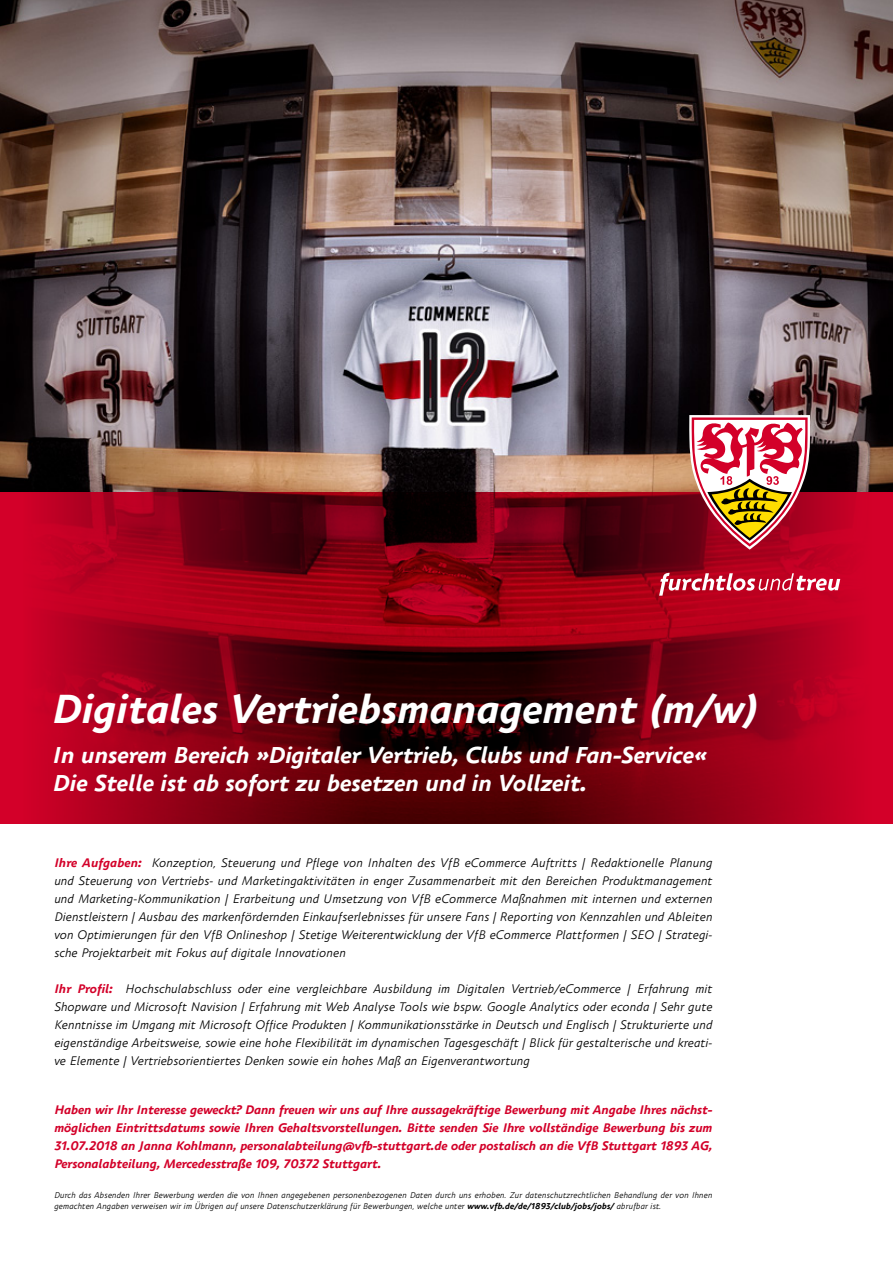
<style>
.page{position:relative;width:893px;height:1263px;background:#fff}
.page>*{position:absolute;margin:0;border:0;box-sizing:border-box;transform-origin:0 0}
.t1{font:italic 700 39.15px "Zion Train Pro";letter-spacing:-.01em;color:#fff}
.t2{font:italic 700 22.2px/28.8px "Zion Train Pro";letter-spacing:-.01em;color:#fff}
.t3{font:italic 300 12px/18px "Zion Train Pro";color:#000;text-align:justify}
.t4{font:italic 700 12px/18px "Zion Train Pro";letter-spacing:-.015em;color:#d30029;text-align:justify}
.t5{font:italic 300 8.25px/11.2px "Zion Train Pro";color:#000}
.s1{font-weight:700;color:#d30029}
.s2{font-weight:700}
</style>
<div class="page">
<img style="left:0;top:0;width:893px;height:492px">
<svg style="left:0;top:492px;width:409px;height:332px;background:#8b0016"></svg>
<svg style="left:409px;top:492px;width:484px;height:332px;background:#800013"></svg>
<svg style="left:689px;top:415px;width:121px;height:135px"></svg>
<svg style="left:659px;top:573px;width:181px;height:23px"></svg>
<h1 class="t1" style="left:51px;top:683px;width:708px">Digitales Vertriebsmanagement (m/w)</h1>
<h2 class="t2" style="left:52px;top:741px;width:656px">In unserem Bereich »Digitaler Vertrieb, Clubs und Fan-Service«<br>Die Stelle ist ab sofort zu besetzen und in Vollzeit.</h2>
<p class="t3" style="left:54px;top:853px;width:660px"><span class="s1">Ihre Aufgaben:</span> Konzeption, Steuerung und Pflege von Inhalten des VfB eCommerce Auftritts | Redaktionelle Planung und Steuerung von Vertriebs- und Marketingaktivitäten in enger Zusammenarbeit mit den Bereichen Produktmanagement und Marketing-Kommunikation | Erarbeitung und Umsetzung von VfB eCommerce Maßnahmen mit internen und externen Dienstleistern | Ausbau des markenfördernden Einkaufserlebnisses für unsere Fans | Reporting von Kennzahlen und Ableiten von Optimierungen für den VfB Onlineshop | Stetige Weiterentwicklung der VfB eCommerce Plattformen | SEO | Strategi&shy;sche Projektarbeit mit Fokus auf digitale Innovationen</p>
<p class="t3" style="left:54px;top:979px;width:660px"><span class="s1">Ihr Profil:</span> Hochschulabschluss oder eine vergleichbare Ausbildung im Digitalen Vertrieb/eCommerce | Erfahrung mit Shopware und Microsoft Navision | Erfahrung mit Web Analyse Tools wie bspw. Google Analytics oder econda | Sehr gute Kenntnisse im Umgang mit Microsoft Office Produkten | Kommunikationsstärke in Deutsch und Englisch | Strukturierte und eigenständige Arbeitsweise, sowie eine hohe Flexibilität im dynamischen Tagesgeschäft | Blick für gestalterische und kreati&shy;ve Elemente | Vertriebsorientiertes Denken sowie ein hohes Maß an Eigenverantwortung</p>
<p class="t4" style="left:54px;top:1101px;width:660px">Haben wir Ihr Interesse geweckt? Dann freuen wir uns auf Ihre aussagekräftige Bewerbung mit Angabe Ihres nächst&shy;möglichen Eintrittsdatums sowie Ihren Gehaltsvorstellungen. Bitte senden Sie Ihre vollständige Bewerbung bis zum 31.07.2018 an Janna Kohlmann, personalabteilung@vfb-stuttgart.de oder postalisch an die VfB Stuttgart 1893 AG, Personalabteilung, Mercedesstraße 109, 70372 Stuttgart.</p>
<p class="t5" style="left:54px;top:1189px;width:660px">Durch das Absenden Ihrer Bewerbung werden die von Ihnen angegebenen personenbezogenen Daten durch uns erhoben. Zur datenschutzrechtlichen Behandlung der von Ihnen gemachten Angaben verweisen wir im Übrigen auf unsere Datenschutzerklärung für Bewerbungen, welche unter <span class="s2">www.vfb.de/de/1893/club/jobs/jobs/</span> abrufbar ist.</p>
</div>
